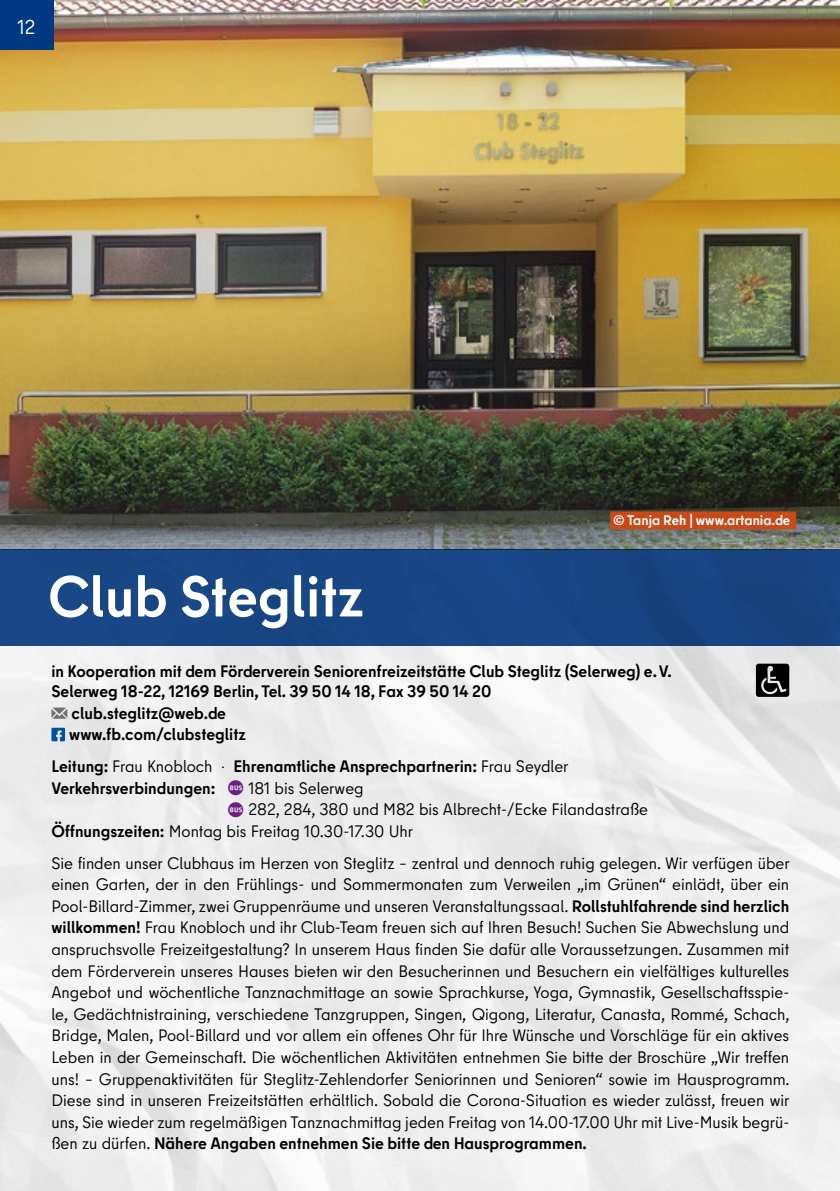
<style>
.page{position:relative;width:840px;height:1191px;background:#fff}
.page>*{position:absolute;margin:0;border:0;box-sizing:border-box;transform-origin:0 0}
.t1{font:700 57px "Berlin Type";color:#fff}
.t2{font:20px "Berlin Type";color:#fff}
.t3{font:16.6px/21.6px "Berlin Type";color:#000;text-align:justify}
.t4{font:700 16.6px/20px "Berlin Type";color:#000}
.t5{font:700 14px "Berlin Type";color:#fff}
.s1{font-weight:400}
.s2{font-family:"MOVADO Pictogramm Font Regular";font-weight:400;font-size:19px;color:#6d1f80}
.s3{font-family:"MOVADO Pictogramm Font Regular";font-size:19px;color:#6d1f80}
.s4{font-weight:700}
</style>
<div class="page">
<img style="left:0;top:646px;width:839px;height:545px">
<img style="left:0;top:0;width:839px;height:549px">
<div style="left:0;top:549px;width:839px;height:97px;background:#184685"></div>
<div style="left:609px;top:511px;width:186px;height:18px;background:#c84a17"></div>
<svg style="left:51px;top:707px;width:16px;height:11px"></svg>
<svg style="left:51px;top:727px;width:14px;height:14px"></svg>
<svg style="left:755px;top:663px;width:33px;height:34px"></svg>
<div style="left:0;top:0;width:54px;height:50px;background:#003882"></div>
<p class="t2" style="left:18px;top:14px;width:19px">12</p>
<p class="t5" style="left:612px;top:511px;width:179px">© Tanja Reh | www.artania.de</p>
<h1 class="t1" style="left:48px;top:560px;width:317px">Club Steglitz</h1>
<p class="t4" style="left:51px;top:661px;width:621px">in Kooperation mit dem Förderverein Seniorenfreizeitstätte Club Steglitz (Selerweg) e.V.<br>Selerweg 18-22, 12169 Berlin, Tel. 39 50 14 18, Fax 39 50 14 20</p>
<p class="t4" style="left:69px;top:702px;width:178px;line-height:21.6px">club.steglitz@web.de www.fb.com/clubsteglitz</p>
<p class="t4" style="left:51px;top:756px;width:518px">Leitung: <span class="s1">Frau Knobloch ·</span> Ehrenamtliche Ansprechpartnerin: <span class="s1">Frau Seydler</span></p>
<p class="t4" style="left:51px;top:778px;width:313px">Verkehrsverbindungen: <span class="s2">E</span> <span class="s1">181 bis Selerweg</span></p>
<p class="t3" style="left:227px;top:799px;width:422px"><span class="s3">E</span> 282, 284, 380 und M82 bis Albrecht-/Ecke Filandastraße</p>
<p class="t3" style="left:51px;top:820px;width:363px"><span class="s4">Öffnungszeiten:</span> Montag bis Freitag 10.30-17.30 Uhr</p>
<p class="t3" style="left:51px;top:852px;width:739px">Sie finden unser Clubhaus im Herzen von Steglitz – zentral und dennoch ruhig gelegen. Wir verfügen über einen Garten, der in den Frühlings- und Sommermonaten zum Verweilen „im Grünen“ einlädt, über ein Pool-Billard-Zimmer, zwei Gruppenräume und unseren Veranstaltungssaal. <span class="s4">Rollstuhlfahrende sind herzlich willkommen!</span> Frau Knobloch und ihr Club-Team freuen sich auf Ihren Besuch! Suchen Sie Abwechslung und anspruchsvolle Freizeitgestaltung? In unserem Haus finden Sie dafür alle Voraussetzungen. Zusammen mit dem Förderverein unseres Hauses bieten wir den Besucherinnen und Besuchern ein vielfältiges kulturelles Angebot und wöchentliche Tanznachmittage an sowie Sprachkurse, Yoga, Gymnastik, Gesellschaftsspie&shy;le, Gedächtnistraining, verschiedene Tanzgruppen, Singen, Qigong, Literatur, Canasta, Rommé, Schach, Bridge, Malen, Pool-Billard und vor allem ein offenes Ohr für Ihre Wünsche und Vorschläge für ein aktives Leben in der Gemeinschaft. Die wöchentlichen Aktivitäten entnehmen Sie bitte der Broschüre „Wir treffen uns! – Gruppenaktivitäten für Steglitz-Zehlendorfer Seniorinnen und Senioren“ sowie im Hausprogramm.<br>Diese sind in unseren Freizeitstätten erhältlich. Sobald die Corona-Situation es wieder zulässt, freuen wir uns, Sie wieder zum regelmäßigen Tanznachmittag jeden Freitag von 14.00-17.00 Uhr mit Live-Musik begrü&shy;ßen zu dürfen. <span class="s4">Nähere Angaben entnehmen Sie bitte den Hausprogrammen.</span></p>
</div>
